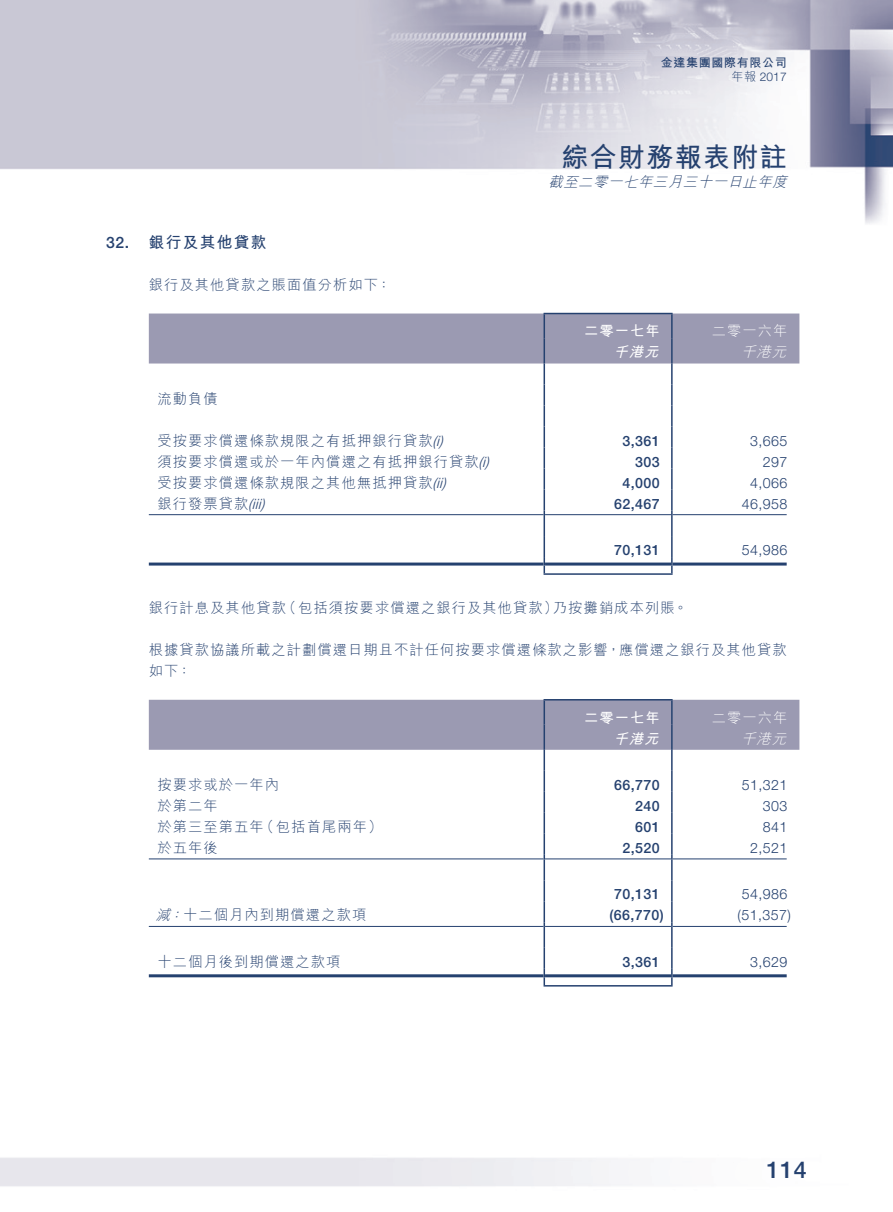
<style>
.page{position:relative;width:893px;height:1212px;background:#fff}
.page>*{position:absolute;margin:0;border:0;box-sizing:border-box;transform-origin:0 0}
.t1{font:700 27px "M Hei HK";letter-spacing:.05em;color:#25416f}
.t2{font:500 23.25px "Helvetica Neue LT Std";color:#25416f}
.Heading_1{font:700 15.75px "M Hei HK";letter-spacing:.08em;color:#25416f}
.Heading_1-2{font:500 15.75px "Helvetica Neue LT Std";color:#25416f}
.Body_Text{font:300 14.25px/21px "M Hei HK";letter-spacing:.08em;color:#25416f}
.Body_Text-2{font:300 14.25px "Helvetica Neue LT Std";letter-spacing:.03em;color:#25416f}
.Body_Text-3{font:500 14.25px "Helvetica Neue LT Std";letter-spacing:.03em;color:#25416f}
.Body_Text-4{font:italic 300 14.25px "M Hei HK";color:#25416f}
.Body_Text-5{font:300 14.25px "M Hei HK";letter-spacing:.08em;color:#fff}
.Body_Text-6{font:700 14.25px "M Hei HK";letter-spacing:.08em;color:#fff}
.Body_Text-7{font:italic 300 14.25px "M Hei HK";color:#fff}
.Body_Text-8{font:italic 700 14.25px "M Hei HK";color:#fff}
.Body_Text-9{font:italic 300 14.25px "Helvetica Neue LT Std";color:#25416f}
.t3{font:700 12px "M Hei HK";letter-spacing:.055em;color:#25416f}
.t4{font:300 12px "Helvetica Neue LT Std";color:#25416f}
.s1{font-family:"M Hei HK"}
.s2{font-family:"Helvetica Neue LT Std";font-style:italic}
</style>
<div class="page">
<img style="left:1px;top:0;width:892px;height:1186px">
<img style="left:0;top:0;width:1px;height:1212px">
<hr style="left:544px;top:573px;width:129px;height:2px;background:#25416f">
<svg style="left:149px;top:313px;width:650px;height:260px"></svg>
<hr style="left:149px;top:514px;width:395px;height:1px;background:#25416f">
<hr style="left:545px;top:514px;width:126px;height:1px;background:#25416f">
<hr style="left:673px;top:514px;width:114px;height:1px;background:#25416f">
<hr style="left:149px;top:562px;width:395px;height:3px;background:#25416f">
<hr style="left:545px;top:562px;width:126px;height:3px;background:#25416f">
<hr style="left:673px;top:562px;width:114px;height:3px;background:#25416f">
<hr style="left:544px;top:985px;width:129px;height:1px;background:#25416f">
<hr style="left:544px;top:699px;width:129px;height:1px;background:#25416f">
<svg style="left:149px;top:700px;width:650px;height:285px"></svg>
<hr style="left:149px;top:858px;width:395px;height:1px;background:#25416f">
<hr style="left:545px;top:858px;width:126px;height:1px;background:#25416f">
<hr style="left:673px;top:858px;width:114px;height:1px;background:#25416f">
<hr style="left:149px;top:926px;width:395px;height:1px;background:#25416f">
<hr style="left:545px;top:926px;width:126px;height:1px;background:#25416f">
<hr style="left:673px;top:926px;width:114px;height:1px;background:#25416f">
<hr style="left:149px;top:974px;width:395px;height:3px;background:#25416f">
<hr style="left:545px;top:974px;width:126px;height:3px;background:#25416f">
<hr style="left:673px;top:974px;width:114px;height:3px;background:#25416f">
<p class="t3" style="left:661px;top:54px;width:127px">金達集團國際有限公司</p>
<p class="t4" style="left:731px;top:70px;width:57px"><span class="s1">年報</span> 2017</p>
<p class="Heading_1-2" style="left:106px;top:233px;width:24px">32.</p>
<p class="Heading_1" style="left:149px;top:231px;width:119px">銀行及其他貸款</p>
<p class="Body_Text" style="left:149px;top:274px;width:244px">銀行及其他貸款之賬面值分析如下：</p>
<p class="Body_Text" style="left:157px;top:388px;width:62px">流動負債</p>
<p class="Body_Text" style="left:157px;top:430px;width:287px">受按要求償還條款規限之有抵押銀行貸款 <span class="s2">(i(</span></p>
<p class="Body_Text" style="left:157px;top:451px;width:334px">須按要求償還或於一年內償還之有抵押銀行貸款 <span class="s2">(i(</span></p>
<p class="Body_Text" style="left:157px;top:472px;width:291px">受按要求償還條款規限之其他無抵押貸款 <span class="s2">(i i(</span></p>
<p class="Body_Text" style="left:157px;top:493px;width:109px">銀行發票貸款<span class="s2">( (</span></p>
<p class="Body_Text-9" style="left:252px;top:495px;width:15px">iii</p>
<h1 class="t1" style="left:562px;top:138px;width:227px">綜合財務報表附註</h1>
<p class="Body_Text-4" style="left:548px;top:174px;width:244px">截至二零一七年三月三十一日止年度</p>
<p class="Body_Text-6" style="left:584px;top:321px;width:77px">二零一七年</p>
<p class="Body_Text-5" style="left:712px;top:324px;width:77px">二零一六年</p>
<p class="Body_Text-8" style="left:613px;top:342px;width:51px">千港元</p>
<p class="Body_Text-7" style="left:741px;top:345px;width:50px">千港元</p>
<p class="Body_Text-3" style="left:623px;top:432px;width:39px">3,361</p>
<p class="Body_Text-2" style="left:750px;top:432px;width:39px">3,665</p>
<p class="Body_Text-3" style="left:635px;top:453px;width:26px">303</p>
<p class="Body_Text-2" style="left:763px;top:453px;width:26px">297</p>
<p class="Body_Text-3" style="left:623px;top:474px;width:39px">4,000</p>
<p class="Body_Text-2" style="left:750px;top:474px;width:39px">4,066</p>
<p class="Body_Text-3" style="left:614px;top:495px;width:47px">62,467</p>
<p class="Body_Text-2" style="left:742px;top:495px;width:47px">46,958</p>
<p class="Body_Text-3" style="left:614px;top:542px;width:47px">70,131</p>
<p class="Body_Text-2" style="left:742px;top:541px;width:47px">54,986</p>
<p class="Body_Text" style="left:149px;top:597px;width:139px">銀行計息及其他貸款</p>
<p class="Body_Text" style="left:149px;top:639px;width:639px">根據貸款協議所載之計劃償還日期且不計任何按要求償還條款之影響，應償還之銀行及其他貸款如下：</p>
<p class="Body_Text-5" style="left:712px;top:710px;width:77px">二零一六年</p>
<p class="Body_Text" style="left:282px;top:597px;width:278px">（包括須按要求償還之銀行及其他貸款）</p>
<p class="Body_Text" style="left:553px;top:597px;width:136px">乃按攤銷成本列賬。</p>
<p class="Body_Text-6" style="left:584px;top:707px;width:77px">二零一七年</p>
<p class="Body_Text-8" style="left:613px;top:728px;width:51px">千港元</p>
<p class="Body_Text-7" style="left:741px;top:731px;width:50px">千港元</p>
<p class="Body_Text" style="left:157px;top:774px;width:123px">按要求或於一年內</p>
<p class="Body_Text-3" style="left:614px;top:776px;width:47px">66,770</p>
<p class="Body_Text-2" style="left:742px;top:776px;width:47px">51,321</p>
<p class="Body_Text" style="left:157px;top:795px;width:62px">於第二年</p>
<p class="Body_Text-3" style="left:635px;top:797px;width:26px">240</p>
<p class="Body_Text-2" style="left:763px;top:797px;width:26px">303</p>
<p class="Body_Text" style="left:260px;top:816px;width:124px">（包括首尾兩年(</p>
<p class="Body_Text" style="left:157px;top:816px;width:108px">於第三至第五年</p>
<p class="Body_Text-3" style="left:635px;top:818px;width:26px">601</p>
<p class="Body_Text-2" style="left:763px;top:818px;width:26px">841</p>
<p class="Body_Text" style="left:157px;top:837px;width:62px">於五年後</p>
<p class="Body_Text-3" style="left:623px;top:839px;width:39px">2,520</p>
<p class="Body_Text-2" style="left:750px;top:839px;width:39px">2,521</p>
<p class="Body_Text-3" style="left:614px;top:886px;width:47px">70,131</p>
<p class="Body_Text-2" style="left:742px;top:886px;width:47px">54,986</p>
<p class="Body_Text" style="left:183px;top:904px;width:185px">十二個月內到期償還之款項</p>
<p class="Body_Text-4" style="left:156px;top:908px;width:20px">減</p>
<p class="Body_Text-4" style="left:169px;top:908px;width:20px">：</p>
<p class="Body_Text-3" style="left:609px;top:907px;width:56px">)66,770(</p>
<p class="Body_Text-2" style="left:738px;top:907px;width:55px">)51,357(</p>
<p class="Body_Text" style="left:157px;top:951px;width:185px">十二個月後到期償還之款項</p>
<p class="Body_Text-3" style="left:623px;top:953px;width:39px">3,361</p>
<p class="Body_Text-2" style="left:750px;top:953px;width:39px">3,629</p>
<h2 class="t2" style="left:767px;top:1156px;width:42px">114</h2>
</div>
